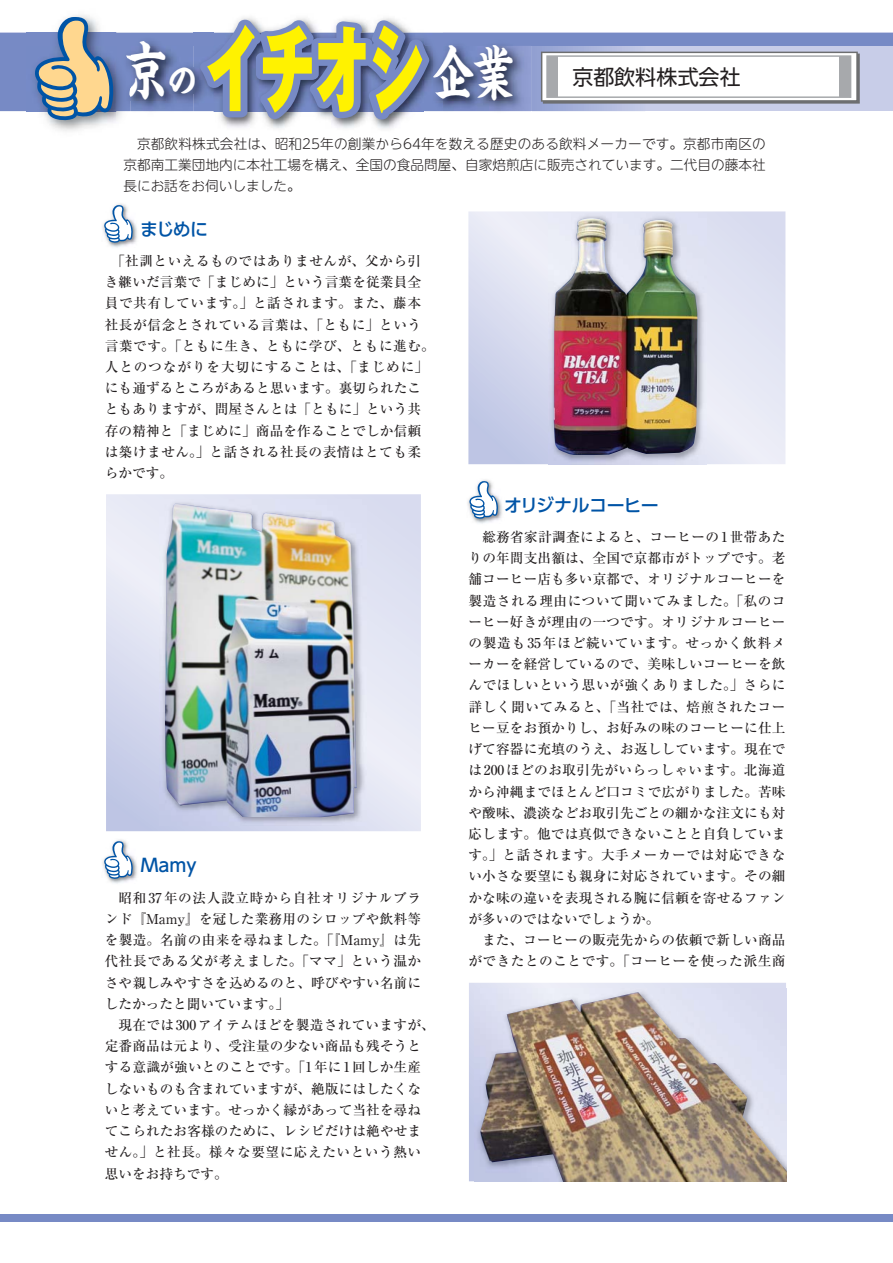
<style>
.page{position:relative;width:893px;height:1263px;background:#fff}
.page>*{position:absolute;margin:0;border:0;box-sizing:border-box;transform-origin:0 0}
.t1{font:61.5px "Kaisho MCBK1 Pro De Bold 90 pv RKSJ H";color:#fff;scale:.71 1}
.t2{font:57.75px "Kaisho MCBK1 Pro De Bold 90 pv RKSJ H";color:#fff;scale:.71 1}
.t3{font:21px "UD Shin Go Pro Regular 90 pv RKSJ V";letter-spacing:-.005em;color:#231f20}
.t4{font:18px "UD Shin Go Pro Medium 90 pv RKSJ H";letter-spacing:-.035em;color:#0054a6}
.t5{font:13.65px/21.1px "Ryumin Pr 6 Medium 90 pv RKSJ H";letter-spacing:.01em;color:#231f20}
.t6{font:13.65px/21.1px "Ryumin Pr 6 Medium 90 pv RKSJ H";letter-spacing:.035em;color:#231f20}
.t7{font:13.65px/21px "UD Shin M Go Pro Light 90 pv RKSJ H";color:#231f20;text-align:justify}
.s1{font-size:35.85px}
</style>
<div class="page">
<div style="left:0;top:33px;width:893px;height:78px;background:#c8cde8"></div>
<svg style="left:0;top:46px;width:645px;height:65px;background:#8e9dce"></svg>
<div style="left:0;top:33px;width:893px;height:13px;background:#778ac5"></div>
<div style="left:0;top:1214px;width:893px;height:7px;background:#778ac5"></div>
<svg style="left:106px;top:494px;width:315px;height:337px;background:#dde0f1"></svg>
<img style="left:160px;top:500px;width:207px;height:325px">
<img style="left:165px;top:503px;width:192px;height:314px">
<svg style="left:468px;top:211px;width:317px;height:253px;background:#dcdff0"></svg>
<img style="left:549px;top:213px;width:157px;height:251px">
<img style="left:554px;top:218px;width:143px;height:237px">
<svg style="left:469px;top:983px;width:317px;height:198px;background:#d6daee"></svg>
<img style="left:475px;top:988px;width:311px;height:193px">
<img style="left:480px;top:992px;width:306px;height:189px">
<img style="left:131px;top:38px;width:62px;height:73px">
<img style="left:131px;top:41px;width:34px;height:59px">
<img style="left:170px;top:68px;width:23px;height:26px">
<img style="left:443px;top:46px;width:88px;height:66px">
<img style="left:443px;top:45px;width:70px;height:56px">
<img style="left:193px;top:17px;width:209px;height:112px">
<img style="left:193px;top:46px;width:7px;height:65px">
<img style="left:193px;top:33px;width:7px;height:13px">
<svg style="left:200px;top:20px;width:243px;height:99px"></svg>
<svg style="left:541px;top:52px;width:319px;height:52px;background:#e8e9e9"></svg>
<div style="left:547px;top:56px;width:11px;height:41px;background:#a7a9ac"></div>
<div style="left:839px;top:56px;width:11px;height:41px;background:#a7a9ac"></div>
<img style="left:26px;top:15px;width:105px;height:116px">
<img style="left:126px;top:46px;width:5px;height:54px">
<img style="left:126px;top:54px;width:5px;height:44px">
<svg style="left:126px;top:41px;width:5px;height:5px"></svg>
<svg style="left:34px;top:17px;width:80px;height:104px"></svg>
<img style="left:102px;top:203px;width:35px;height:45px">
<svg style="left:104px;top:205px;width:29px;height:38px"></svg>
<img style="left:102px;top:839px;width:35px;height:45px">
<svg style="left:104px;top:841px;width:29px;height:38px"></svg>
<img style="left:467px;top:479px;width:35px;height:45px">
<svg style="left:468px;top:481px;width:30px;height:38px"></svg>
<p class="t1" style="left:124px;top:48px;width:105px">京<span class="s1">の</span></p>
<p class="t2" style="left:432px;top:52px;width:117px">企業</p>
<p class="t3" style="left:572px;top:69px;width:170px">京都飲料株式会社</p>
<p class="t7" style="left:123px;top:135px;width:644px">　京都飲料株式会社は、昭和25年の創業から64年を数える歴史のある飲料メーカーです。京都市南区の京都南工業団地内に本社工場を構え、全国の食品問屋、自家焙煎店に販売されています。二代目の藤本社長にお話をお伺いしました。</p>
<p class="t4" style="left:105px;top:222px;width:105px">　　まじめに</p>
<p class="t6" style="left:105px;top:252px;width:331px;text-indent:7px">「社訓といえるものではありませんが、父から引き継いだ言葉で「まじめに」という言葉を従業員全員で共有しています。」と話されます。また、藤本社長が信念とされている言葉は、「ともに」という言葉です。「ともに生き、ともに学び、ともに進む。人とのつながりを大切にすることは、「まじめに」にも通ずるところがあると思います。裏切られたこともありますが、問屋さんとは「ともに」という共存の精神と「まじめに」商品を作ることでしか信頼は築けません。」と話される社長の表情はとても柔らかです。</p>
<p class="t4" style="left:105px;top:859px;width:93px">　　Mamy</p>
<p class="t5" style="left:105px;top:889px;width:331px">　昭和37年の法人設立時から自社オリジナルブランド『Mamy』を冠した業務用のシロップや飲料等を製造。名前の由来を尋ねました。「『Mamy』は先代社長である父が考えました。「ママ」という温かさや親しみやすさを込めるのと、呼びやすい名前にしたかったと聞いています。」<br>　現在では 300アイテムほどを製造されていますが、定番商品は元より、受注量の少ない商品も残そうとする意識が強いとのことです。「1年に 1回しか生産しないものも含まれていますが、絶版にはしたくないと考えています。せっかく縁があって当社を尋ねてこられたお客様のために、レシピだけは絶やせません。」と社長。様々な要望に応えたいという熱い思いをお持ちです。</p>
<p class="t4" style="left:468px;top:498px;width:192px">　　オリジナルコーヒー</p>
<p class="t5" style="left:468px;top:528px;width:318px">　総務省家計調査によると、コーヒーの1世帯あたりの年間支出額は、全国で京都市がトップです。老舗コーヒー店も多い京都で、オリジナルコーヒーを製造される理由について聞いてみました。「私のコーヒー好きが理由の一つです。オリジナルコーヒーの製造も35年ほど続いています。せっかく飲料メーカーを経営しているので、美味しいコーヒーを飲んでほしいという思いが強くありました。」さらに詳しく聞いてみると、「当社では、焙煎されたコーヒー豆をお預かりし、お好みの味のコーヒーに仕上げて容器に充填のうえ、お返ししています。現在では200ほどのお取引先がいらっしゃいます。北海道から沖縄までほとんど口コミで広がりました。苦味や酸味、濃淡などお取引先ごとの細かな注文にも対応します。他では真似できないことと自負しています。」と話されます。大手メーカーでは対応できない小さな要望にも親身に対応されています。その細かな味の違いを表現される腕に信頼を寄せるファンが多いのではないでしょうか。<br>　また、コーヒーの販売先からの依頼で新しい商品ができたとのことです。「コーヒーを使った派生商</p>
</div>
